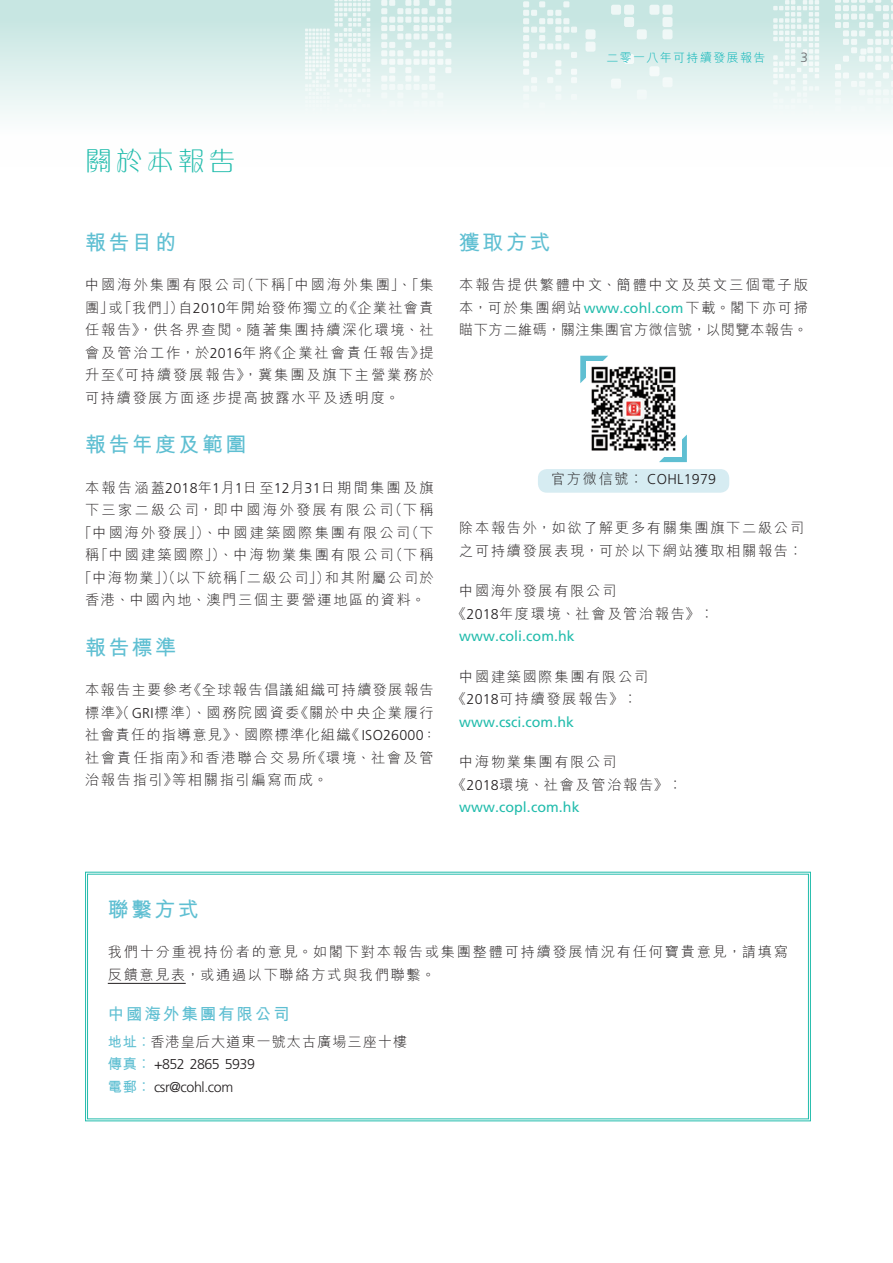
<style>
.page{position:relative;width:893px;height:1263px;background:#fff}
.page>*{position:absolute;margin:0;border:0;box-sizing:border-box;transform-origin:0 0}
.t1{font:300 27px "M Gentle HK";letter-spacing:.145em;color:#22bcac}
._03_H1{font:700 21px "M Hei HK";letter-spacing:.115em;color:#5fbfd2}
.t2{font:700 16.5px "M Hei HK";letter-spacing:.115em;color:#5fbfd2}
._01_Body_Text{font:300 14.25px/22.5px "M Hei HK";letter-spacing:.115em;color:#231f20}
._01_Body_Text-2{font:300 14.25px/22.5px "M Hei HK";letter-spacing:.14em;color:#231f20;text-align:center}
._01_Body_Text-3{font:300 14.25px/22.5px "Frutiger LT Std";letter-spacing:-.025em;color:#231f20}
._01_Body_Text-4{font:14.25px "Frutiger LT Std";letter-spacing:.005em;color:#22bcac}
._01_Body_Text-5{font:300 14.25px "Frutiger LT Std";letter-spacing:.015em;color:#231f20}
.t3{font:300 13.5px "Frutiger LT Std";color:#6c6d70}
.t4{font:300 12px "M Hei HK";letter-spacing:.115em;color:#00b2b5}
.s1{font-family:"Frutiger LT Std"}
.s2{font-family:"Frutiger LT Std";font-weight:400;color:#22bcac}
.s3{font-family:"M Hei HK"}
.s4{font-family:"M Hei HK";font-weight:700;color:#5fbfd2}
</style>
<div class="page">
<div style="left:0;top:0;width:893px;height:167px;background:linear-gradient(to bottom,#c3e4e0,#fff)"></div>
<svg style="left:309px;top:124px;width:29px;height:9px"></svg>
<svg style="left:357px;top:0;width:13px;height:107px"></svg>
<svg style="left:348px;top:114px;width:22px;height:14px"></svg>
<svg style="left:773px;top:0;width:46px;height:133px"></svg>
<div style="left:835px;top:72px;width:6px;height:7px;background:#f5faf9"></div>
<div style="left:843px;top:72px;width:6px;height:7px;background:#f5faf9"></div>
<div style="left:859px;top:72px;width:6px;height:7px;background:#f5faf9"></div>
<div style="left:867px;top:72px;width:6px;height:7px;background:#f5faf9"></div>
<div style="left:883px;top:72px;width:6px;height:7px;background:#f5faf9"></div>
<svg style="left:835px;top:0;width:58px;height:70px"></svg>
<svg style="left:835px;top:81px;width:58px;height:52px"></svg>
<div style="left:523px;top:43px;width:6px;height:7px;background:#f2f8f8"></div>
<div style="left:539px;top:43px;width:6px;height:7px;background:#f2f8f8"></div>
<div style="left:547px;top:43px;width:6px;height:7px;background:#f2f8f8"></div>
<div style="left:555px;top:43px;width:6px;height:7px;background:#f2f8f8"></div>
<svg style="left:523px;top:1px;width:54px;height:40px;background:#d6ece9"></svg>
<div style="left:563px;top:43px;width:6px;height:7px;background:#f2f8f8"></div>
<svg style="left:523px;top:52px;width:54px;height:81px"></svg>
<div style="left:381px;top:33px;width:6px;height:7px;background:#f0f8f7"></div>
<div style="left:397px;top:33px;width:6px;height:7px;background:#f0f8f7"></div>
<svg style="left:381px;top:0;width:30px;height:31px"></svg>
<div style="left:405px;top:33px;width:6px;height:7px;background:#f0f8f7"></div>
<svg style="left:381px;top:42px;width:30px;height:82px"></svg>
<div style="left:413px;top:0;width:7px;height:6px;background:#eef7f6"></div>
<div style="left:413px;top:8px;width:7px;height:6px;background:#eef7f6"></div>
<div style="left:413px;top:17px;width:7px;height:6px;background:#eef7f6"></div>
<div style="left:413px;top:25px;width:7px;height:6px;background:#eff7f6"></div>
<div style="left:413px;top:33px;width:7px;height:7px;background:#f0f8f7"></div>
<div style="left:413px;top:50px;width:7px;height:6px;background:#f2f9f8"></div>
<div style="left:413px;top:59px;width:7px;height:6px;background:#f4faf9"></div>
<div style="left:413px;top:76px;width:7px;height:6px;background:#f4faf9"></div>
<div style="left:413px;top:84px;width:7px;height:6px;background:#f2f9f8"></div>
<div style="left:413px;top:101px;width:7px;height:6px;background:#f2f9f8"></div>
<div style="left:413px;top:109px;width:7px;height:6px;background:#f3f9f8"></div>
<div style="left:437px;top:33px;width:6px;height:7px;background:#f0f8f7"></div>
<svg style="left:429px;top:118px;width:14px;height:6px"></svg>
<svg style="left:429px;top:0;width:22px;height:31px"></svg>
<div style="left:445px;top:33px;width:6px;height:7px;background:#f0f8f7"></div>
<svg style="left:429px;top:42px;width:22px;height:65px"></svg>
<div style="left:421px;top:8px;width:7px;height:6px;background:#eef7f6"></div>
<div style="left:421px;top:17px;width:7px;height:6px;background:#eef7f6"></div>
<div style="left:421px;top:25px;width:7px;height:6px;background:#eff7f6"></div>
<div style="left:421px;top:33px;width:7px;height:7px;background:#f0f8f7"></div>
<div style="left:421px;top:50px;width:7px;height:6px;background:#f2f9f8"></div>
<div style="left:421px;top:59px;width:7px;height:6px;background:#f4faf9"></div>
<div style="left:421px;top:84px;width:7px;height:6px;background:#f2f9f8"></div>
<div style="left:421px;top:92px;width:7px;height:6px;background:#f1f8f8"></div>
<div style="left:421px;top:101px;width:7px;height:6px;background:#f2f9f8"></div>
<div style="left:662px;top:5px;width:10px;height:10px;background:#eef7f6;border-radius:2px"></div>
<div style="left:662px;top:17px;width:10px;height:10px;background:#eef7f6;border-radius:2px"></div>
<div style="left:662px;top:29px;width:10px;height:10px;background:#f0f8f7;border-radius:2px"></div>
<div style="left:649px;top:5px;width:10px;height:10px;background:#eef7f6;border-radius:2px"></div>
<div style="left:649px;top:66px;width:10px;height:10px;background:#f5faf9;border-radius:2px"></div>
<div style="left:637px;top:29px;width:10px;height:10px;background:#f0f8f7;border-radius:2px"></div>
<div style="left:662px;top:77px;width:10px;height:10px;background:#f3f9f8;border-radius:2px"></div>
<div style="left:662px;top:114px;width:10px;height:10px;background:#f5fafa;border-radius:2px"></div>
<div style="left:637px;top:90px;width:10px;height:10px;background:#f2f9f8;border-radius:2px"></div>
<div style="left:624px;top:5px;width:10px;height:10px;background:#eef7f6;border-radius:2px"></div>
<div style="left:624px;top:17px;width:10px;height:10px;background:#eef7f6;border-radius:2px"></div>
<div style="left:624px;top:54px;width:10px;height:10px;background:#f3f9f8;border-radius:2px"></div>
<div style="left:611px;top:5px;width:10px;height:10px;background:#eef7f6;border-radius:2px"></div>
<div style="left:611px;top:79px;width:10px;height:10px;background:#f3f9f8;border-radius:2px"></div>
<div style="left:585px;top:29px;width:10px;height:10px;background:#f0f8f7;border-radius:2px"></div>
<div style="left:585px;top:42px;width:10px;height:10px;background:#f2f8f8;border-radius:2px"></div>
<div style="left:624px;top:114px;width:10px;height:10px;background:#f5fafa;border-radius:2px"></div>
<svg style="left:611px;top:127px;width:10px;height:6px"></svg>
<svg style="left:85px;top:871px;width:726px;height:251px"></svg>
<hr style="left:108px;top:983px;width:78px;height:1px;background:#231f20">
<div style="left:538px;top:469px;width:191px;height:24px;background:#d6ecf2;border-radius:9px"></div>
<svg style="left:580px;top:356px;width:28px;height:27px"></svg>
<svg style="left:659px;top:435px;width:28px;height:27px"></svg>
<div style="left:586px;top:361px;width:95px;height:95px;background:#fff"></div>
<img style="left:591px;top:366px;width:85px;height:85px">
<p class="t4" style="left:606px;top:51px;width:161px">二零一八年可持續發展報告</p>
<p class="t3" style="left:800px;top:50px;width:9px">3</p>
<h1 class="t1" style="left:85px;top:142px;width:152px">關於本報告</h1>
<p class="_03_H1" style="left:85px;top:227px;width:93px">報告目的</p>
<p class="_01_Body_Text" style="left:85px;top:273px;width:350px;text-align:justify">中國海外集團有限公司（下稱「中國海外集團」、「集團」或「我們」）自<span class="s1">2010</span>年開始發佈獨立的《企業社會責任報告》，供各界查閱。隨著集團持續深化環境、社會及管治工作，於<span class="s1">2016</span>年將《企業社會責任報告》提升至《可持續發展報告》，冀集團及旗下主營業務於可持續發展方面逐步提高披露水平及透明度。</p>
<p class="_03_H1" style="left:85px;top:429px;width:163px">報告年度及範圍</p>
<p class="_01_Body_Text-2" style="left:78px;top:476px;width:357px">本報告涵蓋<span class="s1">2018</span>年<span class="s1">1</span>月<span class="s1">1</span>日至<span class="s1">12</span>月<span class="s1">31</span>日期間集團及旗下三家二級公司，即中國海外發展有限公司（下稱「中國海外發展」）、中國建築國際集團有限公司（下稱「中國建築國際」）、中海物業集團有限公司（下稱「中海物業」）（以下統稱「二級公司」）和其附屬公司於香港、中國內地、澳門三個主要營運地區的資料。</p>
<p class="_03_H1" style="left:85px;top:632px;width:93px">報告標準</p>
<p class="_01_Body_Text" style="left:85px;top:678px;width:353px">本報告主要參考《全球報告倡議組織可持續發展報告標準》（<span class="s1">GRI</span>標準）、國務院國資委《關於中央企業履行社會責任的指導意見》、國際標準化組織《<span class="s1">ISO26000</span>：社會責任指南》和香港聯合交易所《環境、社會及管治報告指引》等相關指引編寫而成。</p>
<p class="_03_H1" style="left:459px;top:227px;width:93px">獲取方式</p>
<p class="_01_Body_Text" style="left:459px;top:273px;width:350px;text-align:justify">本報告提供繁體中文、簡體中文及英文三個電子版本，可於集團網站 <span class="s2">www.cohl.com</span> 下載。閣下亦可掃瞄下方二維碼，關注集團官方微信號，以閱覽本報告。</p>
<p class="_01_Body_Text-5" style="left:551px;top:471px;width:167px"><span class="s3">官方微信號︰</span> COHL1979</p>
<p class="_01_Body_Text" style="left:459px;top:516px;width:346px">除本報告外，如欲了解更多有關集團旗下二級公司之可持續發展表現，可於以下網站獲取相關報告︰</p>
<p class="_01_Body_Text" style="left:459px;top:579px;width:159px">中國海外發展有限公司</p>
<p class="_01_Body_Text" style="left:452px;top:602px;width:263px">《<span class="s1">2018</span>年度環境、社會及管治報告》︰</p>
<p class="_01_Body_Text-4" style="left:459px;top:628px;width:117px">www.coli.com.hk</p>
<p class="_01_Body_Text" style="left:459px;top:665px;width:190px">中國建築國際集團有限公司</p>
<p class="_01_Body_Text" style="left:452px;top:687px;width:187px">《<span class="s1">2018</span>可持續發展報告》︰</p>
<p class="_01_Body_Text-4" style="left:459px;top:713px;width:116px">www.csci.com.hk</p>
<p class="_01_Body_Text" style="left:459px;top:750px;width:159px">中海物業集團有限公司</p>
<p class="_01_Body_Text" style="left:452px;top:773px;width:232px">《<span class="s1">2018</span>環境、社會及管治報告》︰</p>
<p class="_01_Body_Text-4" style="left:459px;top:799px;width:122px">www.copl.com.hk</p>
<p class="_03_H1" style="left:108px;top:894px;width:93px">聯繫方式</p>
<p class="_01_Body_Text" style="left:108px;top:940px;width:682px">我們十分重視持份者的意見。如閣下對本報告或集團整體可持續發展情況有任何寶貴意見，請填寫反饋意見表，或通過以下聯絡方式與我們聯繫。</p>
<p class="t2" style="left:108px;top:1002px;width:183px">中國海外集團有限公司</p>
<p class="_01_Body_Text-3" style="left:108px;top:1031px;width:301px"><span class="s4">地址︰</span><span class="s3">香港皇后大道東一號太古廣場三座十樓</span><span class="s4">傳真︰</span> +852 2865 5939<br><span class="s4">電郵︰</span> csr@cohl.com</p>
</div>
